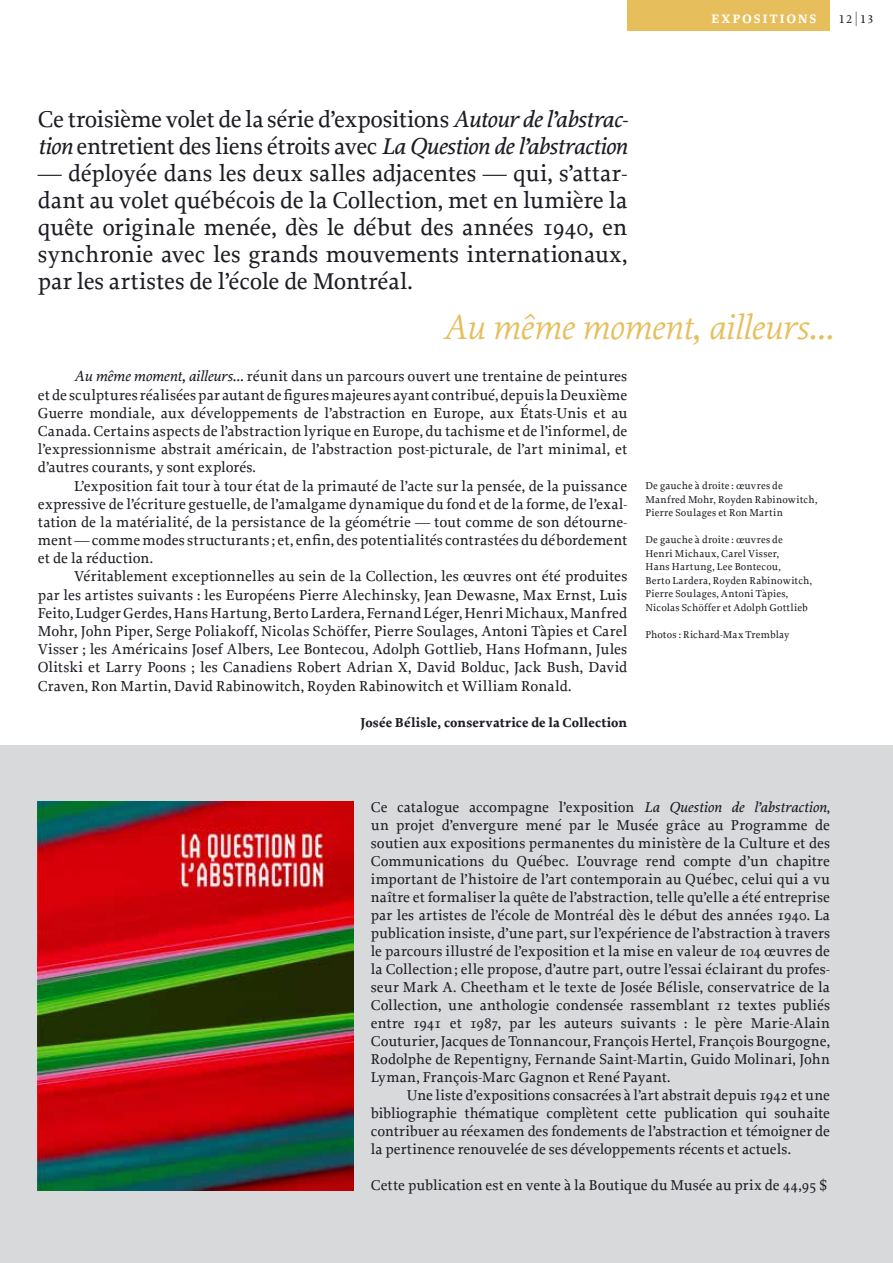
<style>
.page{position:relative;width:893px;height:1263px;background:#fff}
.page>*{position:absolute;margin:0;border:0;box-sizing:border-box;transform-origin:0 0}
.t1{font:italic 36px "Proforma";color:#e7be5c}
.t2{font:500 24px/27px "Proforma";letter-spacing:-.01em;color:#1f1c24}
.t3{font:18px "Proforma Semi Bold SC";letter-spacing:.1em;color:#fff}
.t4{font:500 15.15px/18.1px "Proforma";letter-spacing:.005em;color:#1f1c24;text-align:justify}
.t5{font:500 15px/18px "Proforma";color:#1f1c24;text-align:justify}
.t6{font:700 13.65px "Proforma";letter-spacing:.01em;color:#1f1c24}
.t7{font:500 10.5px/13.5px "Proforma";letter-spacing:.02em;color:#1f1c24}
.s1{font-style:italic}
.s2{font-family:"Proforma Medium SC";font-size:12px;color:#1f1c24}
.s3{font-family:"Proforma Medium SC";font-size:21px;color:#1f1c24}
</style>
<div class="page">
<div style="left:0;top:746px;width:893px;height:517px;background:#d8d9db"></div>
<div style="left:627px;top:0;width:203px;height:30px;background:#e7be5c"></div>
<img style="left:38px;top:802px;width:316px;height:388px">
<h2 class="t2" style="left:38px;top:105px;width:591px">Ce troisième volet de la série d’expositions <span class="s1">Autour de l’abstrac&shy;tion</span> entretient des liens étroits avec <span class="s1">La Question de l’abstraction</span></h2>
<p class="t2" style="left:38px;top:159px;width:591px;text-align:justify">— déployée dans les deux salles adjacentes — qui, s’attar&shy;dant au volet québécois de la Collection, met en lumière la quête originale menée, dès le début des années 1940, en synchronie avec les grands mouvements internationaux, par les artistes de l’école de Montréal.</p>
<p class="t3" style="left:711px;top:6px;width:164px">expositions <span class="s2">12</span> <span class="s3">|</span> <span class="s2">13</span></p>
<h1 class="t1" style="left:443px;top:304px;width:392px">Au même moment, ailleurs…</h1>
<p class="t4" style="left:38px;top:367px;width:591px;text-indent:36px"><span class="s1">Au même moment, ailleurs…</span> réunit dans un parcours ouvert une trentaine de peintures et de sculptures réalisées par autant de figures majeures ayant contribué, depuis la Deuxième Guerre mondiale, aux développements de l’abstraction en Europe, aux États-Unis et au Canada. Certains aspects de l’abstraction lyrique en Europe, du tachisme et de l’informel, de l’expressionnisme abstrait américain, de l’abstraction post-picturale, de l’art minimal, et d’autres courants, y sont explorés.</p>
<p class="t4" style="left:38px;top:476px;width:591px;text-indent:36px">L’exposition fait tour à tour état de la primauté de l’acte sur la pensée, de la puissance expressive de l’écriture gestuelle, de l’amalgame dynamique du fond et de la forme, de l’exal&shy;tation de la matérialité, de la persistance de la géométrie — tout comme de son détourne&shy;ment — comme modes structurants; et, enfin, des potentialités contrastées du débordement et de la réduction.</p>
<p class="t4" style="left:38px;top:567px;width:591px;text-indent:36px">Véritablement exceptionnelles au sein de la Collection, les œuvres ont été produites par les artistes suivants : les Européens Pierre Alechinsky, Jean Dewasne, Max Ernst, Luis Feito, Ludger Gerdes, Hans Hartung, Berto Lardera, Fernand Léger, Henri Michaux, Manfred Mohr, John Piper, Serge Poliakoff, Nicolas Schöffer, Pierre Soulages, Antoni Tàpies et Carel Visser ; les Américains Josef Albers, Lee Bontecou, Adolph Gottlieb, Hans Hofmann, Jules Olitski et Larry Poons ; les Canadiens Robert Adrian X, David Bolduc, Jack Bush, David Craven, Ron Martin, David Rabinowitch, Royden Rabinowitch et William Ronald.</p>
<p class="t6" style="left:361px;top:714px;width:268px">Josée Bélisle, conservatrice de la Collection</p>
<p class="t7" style="left:645px;top:479px;width:173px">De gauche à droite : œuvres de<br>Manfred Mohr, Royden Rabinowitch,<br>Pierre Soulages et Ron Martin</p>
<p class="t7" style="left:645px;top:533px;width:168px">De gauche à droite : œuvres de<br>Henri Michaux, Carel Visser,<br>Hans Hartung, Lee Bontecou,<br>Berto Lardera, Royden Rabinowitch,<br>Pierre Soulages, Antoni Tàpies,<br>Nicolas Schöffer et Adolph Gottlieb</p>
<p class="t7" style="left:645px;top:627px;width:146px">Photos : Richard-Max Tremblay</p>
<p class="t5" style="left:371px;top:798px;width:461px">Ce catalogue accompagne l’exposition <span class="s1">La Question de l’abstraction</span>, un projet d’envergure mené par le Musée grâce au Programme de soutien aux expositions permanentes du ministère de la Culture et des Communications du Québec. L’ouvrage rend compte d’un chapitre important de l’histoire de l’art contemporain au Québec, celui qui a vu naître et formaliser la quête de l’abstraction, telle qu’elle a été entreprise par les artistes de l’école de Montréal dès le début des années 1940. La publication insiste, d’une part, sur l’expérience de l’abstraction à travers le parcours illustré de l’exposition et la mise en valeur de 104 œuvres de la Collection; elle propose, d’autre part, outre l’essai éclairant du profes&shy;seur Mark A. Cheetham et le texte de Josée Bélisle, conservatrice de la Collection, une anthologie condensée rassemblant 12 textes publiés entre 1941 et 1987, par les auteurs suivants : le père Marie-Alain Couturier, Jacques de Tonnancour, François Hertel, François Bourgogne, Rodolphe de Repentigny, Fernande Saint-Martin, Guido Molinari, John Lyman, François-Marc Gagnon et René Payant.</p>
<p class="t5" style="left:371px;top:1086px;width:461px;text-indent:36px">Une liste d’expositions consacrées à l’art abstrait depuis 1942 et une bibliographie thématique complètent cette publication qui souhaite contribuer au réexamen des fondements de l’abstraction et témoigner de la pertinence renouvelée de ses développements récents et actuels.</p>
<p class="t5" style="left:371px;top:1176px;width:458px">Cette publication est en vente à la Boutique du Musée au prix de 44,95 $</p>
</div>
